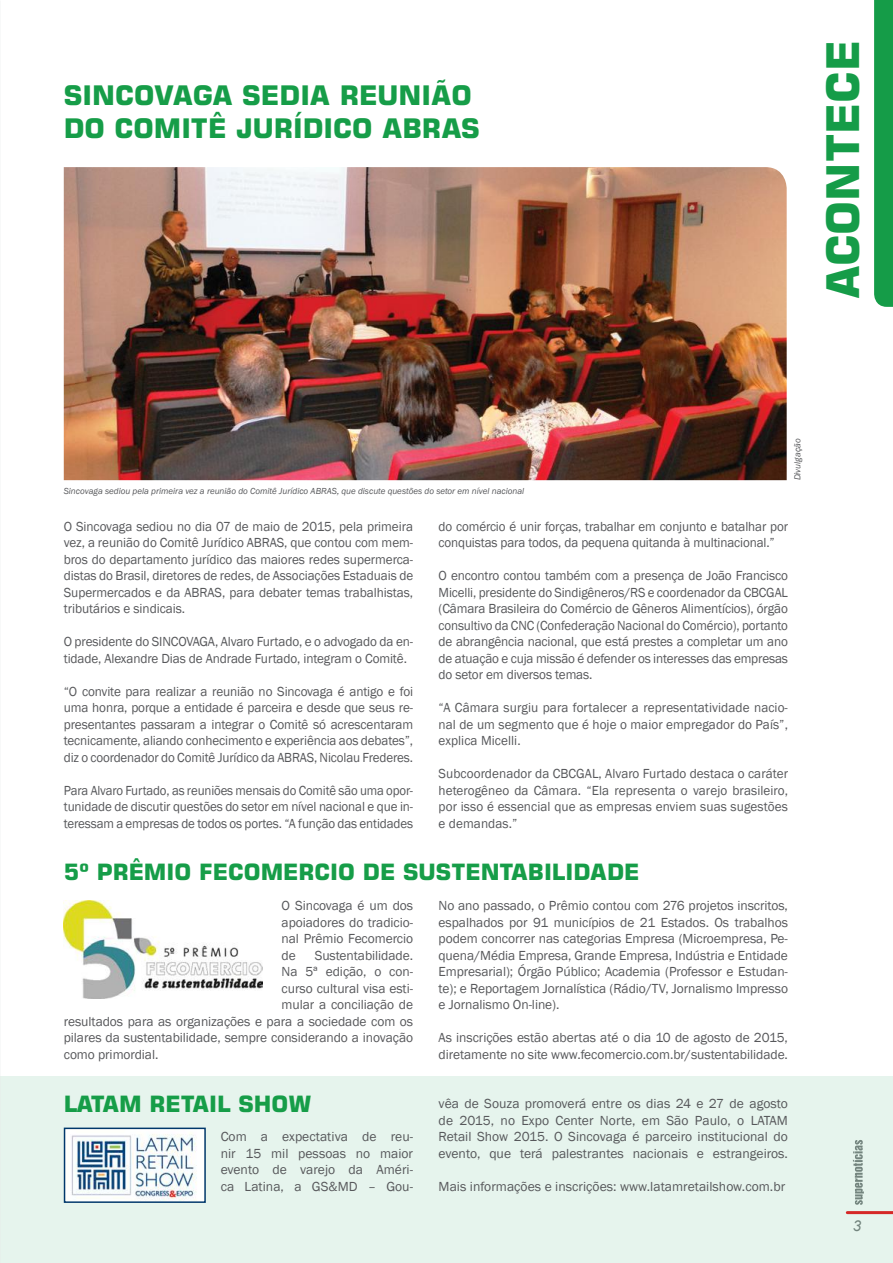
<style>
.page{position:relative;width:893px;height:1263px;background:#fff}
.page>*{position:absolute;margin:0;border:0;box-sizing:border-box;transform-origin:0 0}
.t1{font:700 45px "Square 721 BT";color:#159c48}
.t2{font:700 27px/32.4px "Square 721 BT";color:#169d48}
.t3{font:700 22.5px "Square 721 BT";color:#169d48}
.t4{font:italic 15px "Arial";color:#808284}
.t5{font:13.5px/16.5px "Franklin Gothic";letter-spacing:-.005em;color:#57585b;text-align:justify}
.t6{font:13.5px/16.5px "Franklin Gothic";letter-spacing:-.005em;color:#57585b;text-align:justify;scale:.95 1}
.t7{font:italic 9px "Franklin Gothic";color:#57585b}
</style>
<div class="page">
<hr style="left:0;top:0;width:1px;height:1263px;background:#e6e7e8">
<div style="left:0;top:1076px;width:893px;height:187px;background:#e6f4ed"></div>
<div style="left:874px;top:0;width:19px;height:307px;background:#159c48"></div>
<img style="left:64px;top:167px;width:723px;height:313px">
<img style="left:64px;top:900px;width:198px;height:98px">
<img style="left:67px;top:1130px;width:136px;height:70px">
<div style="left:64px;top:1127px;width:142px;height:76px;border:2px solid #00386b"></div>
<h2 class="t2" style="left:64px;top:79px;width:417px">SINCOVAGA SEDIA REUNIÃO<br>DO COMITÊ JURÍDICO ABRAS</h2>
<h1 class="t1" style="left:815px;top:299px;width:260px;rotate:-90deg">ACONTECE</h1>
<p class="t7" style="left:64px;top:486px;width:462px">Sincovaga sediou pela primeira vez a reunião do Comitê Jurídico ABRAS, que discute questões do setor em nível nacional</p>
<p class="t7" style="left:792px;top:480px;width:43px;rotate:-90deg">Divulgação</p>
<p class="t5" style="left:64px;top:518px;width:351px">O Sincovaga sediou no dia 07 de maio de 2015, pela primeira vez, a reunião do Comitê Jurídico ABRAS, que contou com mem&shy;bros do departamento jurídico das maiores redes supermerca&shy;distas do Brasil, diretores de redes, de Associações Estaduais de Supermercados e da ABRAS, para debater temas trabalhistas, tributários e sindicais.</p>
<p class="t5" style="left:64px;top:634px;width:351px">O presidente do SINCOVAGA, Alvaro Furtado, e o advogado da en&shy;tidade, Alexandre Dias de Andrade Furtado, integram o Comitê.</p>
<p class="t5" style="left:64px;top:683px;width:351px">“O convite para realizar a reunião no Sincovaga é antigo e foi uma honra, porque a entidade é parceira e desde que seus re&shy;presentantes passaram a integrar o Comitê só acrescentaram tecnicamente, aliando conhecimento e experiência aos debates”, diz o coordenador do Comitê Jurídico da ABRAS, Nicolau Frederes.</p>
<p class="t6" style="left:64px;top:782px;width:369px">Para Alvaro Furtado, as reuniões mensais do Comitê são uma opor&shy;tunidade de discutir questões do setor em nível nacional e que in&shy;teressam a empresas de todos os portes. “A função das entidades</p>
<p class="t5" style="left:439px;top:518px;width:351px">do comércio é unir forças, trabalhar em conjunto e batalhar por conquistas para todos, da pequena quitanda à multinacional.”</p>
<p class="t5" style="left:439px;top:568px;width:351px">O encontro contou também com a presença de João Francisco Micelli, presidente do Sindigêneros/RS e coordenador da CBCGAL (Câmara Brasileira do Comércio de Gêneros Alimentícios), órgão consultivo da CNC (Confederação Nacional do Comércio), portanto de abrangência nacional, que está prestes a completar um ano de atuação e cuja missão é defender os interesses das empresas do setor em diversos temas.</p>
<p class="t5" style="left:439px;top:700px;width:351px">“A Câmara surgiu para fortalecer a representatividade nacio&shy;nal de um segmento que é hoje o maior empregador do País”, explica Micelli.</p>
<p class="t5" style="left:439px;top:766px;width:351px">Subcoordenador da CBCGAL, Alvaro Furtado destaca o caráter heterogêneo da Câmara. “Ela representa o varejo brasileiro, por isso é essencial que as empresas enviem suas sugestões e demandas.”</p>
<h3 class="t3" style="left:64px;top:858px;width:577px">5º PRÊMIO FECOMERCIO DE SUSTENTABILIDADE</h3>
<p class="t5" style="left:282px;top:898px;width:133px">O Sincovaga é um dos apoiadores do tradicio&shy;nal Prêmio Fecomercio de</p>
<p class="t5" style="left:315px;top:947px;width:100px">Sustentabilidade.</p>
<p class="t5" style="left:282px;top:964px;width:133px">Na 5ª edição, o con-</p>
<p class="t5" style="left:282px;top:980px;width:133px">curso cultural visa esti-</p>
<p class="t5" style="left:282px;top:997px;width:133px">mular a conciliação de</p>
<p class="t5" style="left:64px;top:1013px;width:351px">resultados para as organizações e para a sociedade com os</p>
<p class="t5" style="left:64px;top:1030px;width:351px">pilares da sustentabilidade, sempre considerando a inovação</p>
<p class="t5" style="left:64px;top:1046px;width:96px">como primordial.</p>
<h3 class="t3" style="left:64px;top:1090px;width:249px">LATAM RETAIL SHOW</h3>
<p class="t5" style="left:221px;top:1129px;width:194px">Com a expectativa de reu&shy;nir 15 mil pessoas no maior evento de varejo da Améri&shy;ca Latina, a GS&amp;MD – Gou-</p>
<p class="t5" style="left:439px;top:898px;width:351px">No ano passado, o Prêmio contou com 276 projetos inscritos, espalhados por 91 municípios de 21 Estados. Os trabalhos podem concorrer nas categorias Empresa (Microempresa, Pe&shy;quena/Média Empresa, Grande Empresa, Indústria e Entidade Empresarial); Órgão Público; Academia (Professor e Estudan&shy;te); e Reportagem Jornalística (Rádio/TV, Jornalismo Impresso e Jornalismo On-line).</p>
<p class="t5" style="left:439px;top:1030px;width:351px">As inscrições estão abertas até o dia 10 de agosto de 2015, diretamente no site www.fecomercio.com.br/sustentabilidade.</p>
<p class="t5" style="left:439px;top:1096px;width:351px">vêa de Souza promoverá entre os dias 24 e 27 de agosto de 2015, no Expo Center Norte, em São Paulo, o LATAM Retail Show 2015. O Sincovaga é parceiro institucional do evento, que terá palestrantes nacionais e estrangeiros.</p>
<p class="t5" style="left:439px;top:1178px;width:348px">Mais informações e inscrições: www.latamretailshow.com.br</p>
<p class="t4" style="left:853px;top:1216px;width:10px">3</p>
</div>
